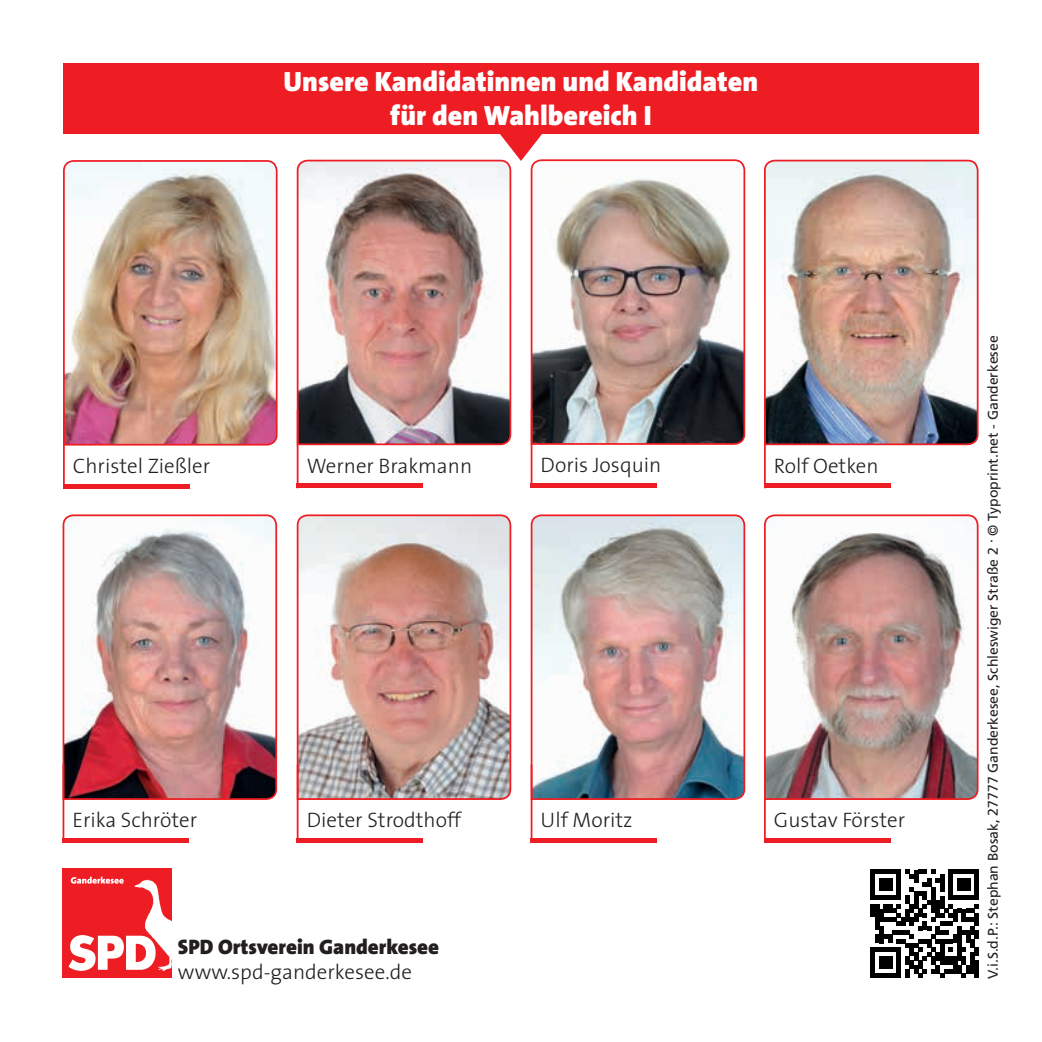
<style>
.page{position:relative;width:1042px;height:1042px;background:#fff}
.page>*{position:absolute;margin:0;border:0;box-sizing:border-box;transform-origin:0 0}
.t1{font:900 28px/33.6px "The Sans";color:#fff;text-align:center}
.t2{font:300 21px "The Sans";color:#231f20}
.t3{font:900 21px "The Sans";color:#231f20}
.t4{font:14px "Frutiger";color:#231f20}
</style>
<div class="page">
<div style="left:63px;top:63px;width:916px;height:71px;background:#ee1d23"></div>
<svg style="left:500px;top:134px;width:42px;height:27px"></svg>
<div style="left:63px;top:868px;width:109px;height:110px;background:#ee1d23"></div>
<svg style="left:68px;top:935px;width:67px;height:36px"></svg>
<img style="left:135px;top:880px;width:37px;height:91px">
<svg style="left:71px;top:876px;width:53px;height:7px"></svg>
<img style="left:63px;top:160px;width:215px;height:286px">
<hr style="left:63px;top:410px;width:2px;height:79px;background:#ee1d23">
<div style="left:63px;top:484px;width:126px;height:5px;background:#ee1d23"></div>
<hr style="left:871px;top:869px;width:4px;height:31px;background:#000">
<hr style="left:871px;top:904px;width:4px;height:13px;background:#000">
<hr style="left:871px;top:947px;width:4px;height:31px;background:#000">
<svg style="left:875px;top:869px;width:104px;height:109px"></svg>
<div style="left:974px;top:913px;width:5px;height:13px;background:#000"></div>
<div style="left:974px;top:930px;width:5px;height:9px;background:#000"></div>
<div style="left:974px;top:947px;width:5px;height:9px;background:#000"></div>
<div style="left:974px;top:960px;width:5px;height:18px;background:#000"></div>
<img style="left:296px;top:159px;width:216px;height:287px">
<hr style="left:297px;top:410px;width:1px;height:78px;background:#ee1d23">
<div style="left:297px;top:483px;width:126px;height:5px;background:#ee1d23"></div>
<img style="left:530px;top:158px;width:216px;height:288px">
<hr style="left:531px;top:409px;width:1px;height:79px;background:#ee1d23">
<div style="left:531px;top:483px;width:126px;height:5px;background:#ee1d23"></div>
<img style="left:764px;top:159px;width:215px;height:287px">
<hr style="left:764px;top:410px;width:2px;height:78px;background:#ee1d23">
<div style="left:764px;top:483px;width:126px;height:5px;background:#ee1d23"></div>
<img style="left:62px;top:514px;width:216px;height:287px">
<hr style="left:63px;top:764px;width:1px;height:79px;background:#ee1d23">
<div style="left:63px;top:838px;width:126px;height:5px;background:#ee1d23"></div>
<img style="left:296px;top:514px;width:216px;height:287px">
<hr style="left:297px;top:764px;width:1px;height:79px;background:#ee1d23">
<div style="left:297px;top:838px;width:126px;height:5px;background:#ee1d23"></div>
<img style="left:530px;top:514px;width:216px;height:287px">
<hr style="left:531px;top:764px;width:1px;height:79px;background:#ee1d23">
<div style="left:531px;top:838px;width:126px;height:5px;background:#ee1d23"></div>
<img style="left:764px;top:514px;width:215px;height:286px">
<hr style="left:764px;top:764px;width:2px;height:79px;background:#ee1d23">
<div style="left:764px;top:838px;width:126px;height:5px;background:#ee1d23"></div>
<h1 class="t1" style="left:284px;top:64px;width:476px">Unsere Kandidatinnen und Kandidaten für den Wahlbereich I</h1>
<p class="t2" style="left:73px;top:448px;width:139px">Christel Zießler</p>
<p class="t2" style="left:307px;top:448px;width:167px">Werner Brakmann</p>
<p class="t2" style="left:540px;top:448px;width:122px">Doris Josquin</p>
<p class="t2" style="left:774px;top:448px;width:106px">Rolf Oetken</p>
<p class="t2" style="left:72px;top:803px;width:126px">Erika Schröter</p>
<p class="t2" style="left:307px;top:803px;width:156px">Dieter Strodthoff</p>
<p class="t2" style="left:540px;top:803px;width:93px">Ulf Moritz</p>
<p class="t2" style="left:774px;top:803px;width:133px">Gustav Förster</p>
<p class="t3" style="left:178px;top:929px;width:263px">SPD Ortsverein Ganderkesee</p>
<p class="t2" style="left:178px;top:954px;width:236px">www.spd-ganderkesee.de</p>
<p class="t4" style="left:984px;top:979px;width:645px;rotate:-90deg">V.i.S.d.P.: Stephan Bosak, 27777 Ganderkesee, Schleswiger Straße 2 . © Typoprint.net - Ganderkesee</p>
</div>
